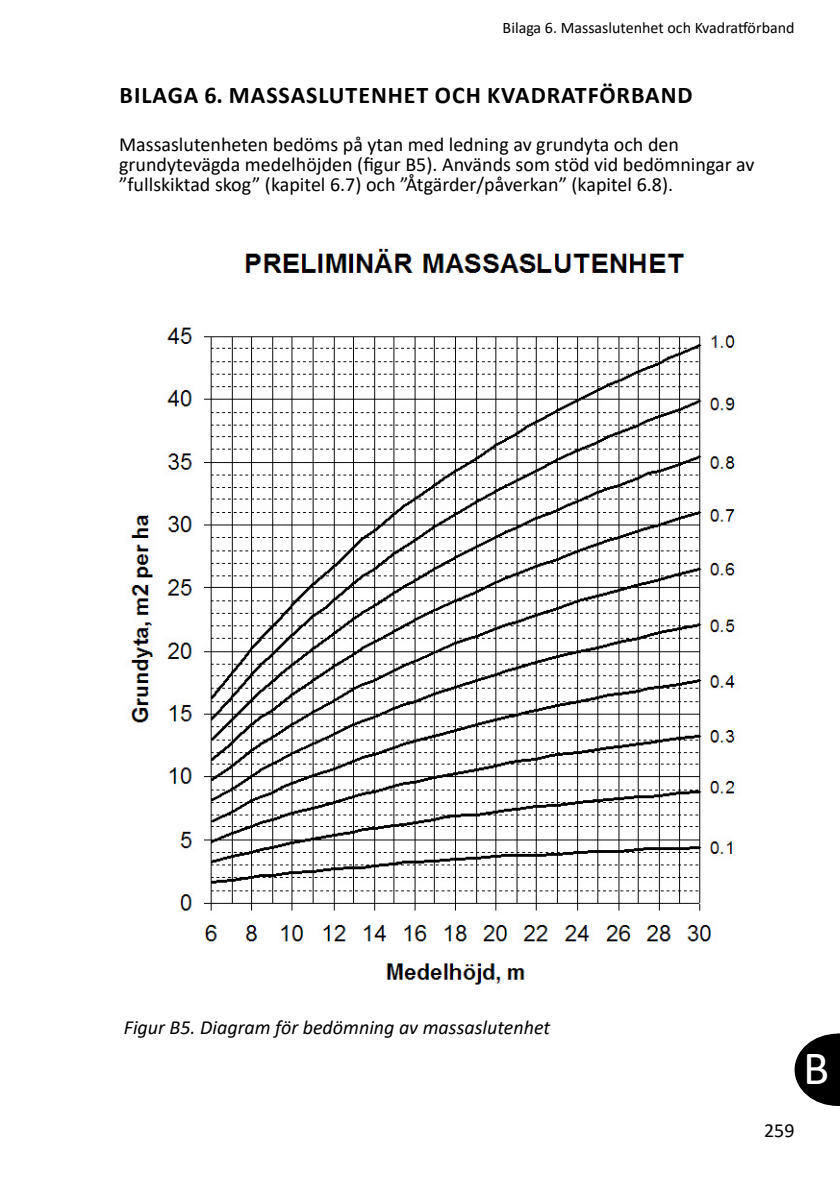
<style>
.page{position:relative;width:840px;height:1191px;background:#fff}
.page>*{position:absolute;margin:0;border:0;box-sizing:border-box;transform-origin:0 0}
.t1{font:48px "Calibri";color:#fff}
.t2{font:700 24px "Calibri";letter-spacing:.04em;color:#000}
.t3{font:20px/20px "Calibri";color:#000}
.t4{font:italic 20px "Calibri";color:#000}
.t5{font:16px "Calibri";color:#000}
</style>
<div class="page">
<svg style="left:794px;top:1033px;width:45px;height:73px"></svg>
<img style="left:128px;top:245px;width:610px;height:740px">
<p class="t5" style="left:502px;top:16px;width:293px">Bilaga 6. Massaslutenhet och Kvadratförband</p>
<p class="t2" style="left:120px;top:78px;width:574px">BILAGA 6. MASSASLUTENHET OCH KVADRATFÖRBAND</p>
<p class="t3" style="left:119px;top:134px;width:636px">Massaslutenheten bedöms på ytan med ledning av grundyta och den grundytevägda medelhöjden (figur B5). Används som stöd vid bedömningar av ”fullskiktad skog” (kapitel 6.7) och ”Åtgärder/påverkan” (kapitel 6.8).</p>
<p class="t4" style="left:124px;top:1013px;width:427px">Figur B5. Diagram för bedömning av massaslutenhet</p>
<h1 class="t1" style="left:802px;top:1034px;width:28px">B</h1>
<p class="t3" style="left:763px;top:1119px;width:32px">259</p>
</div>
